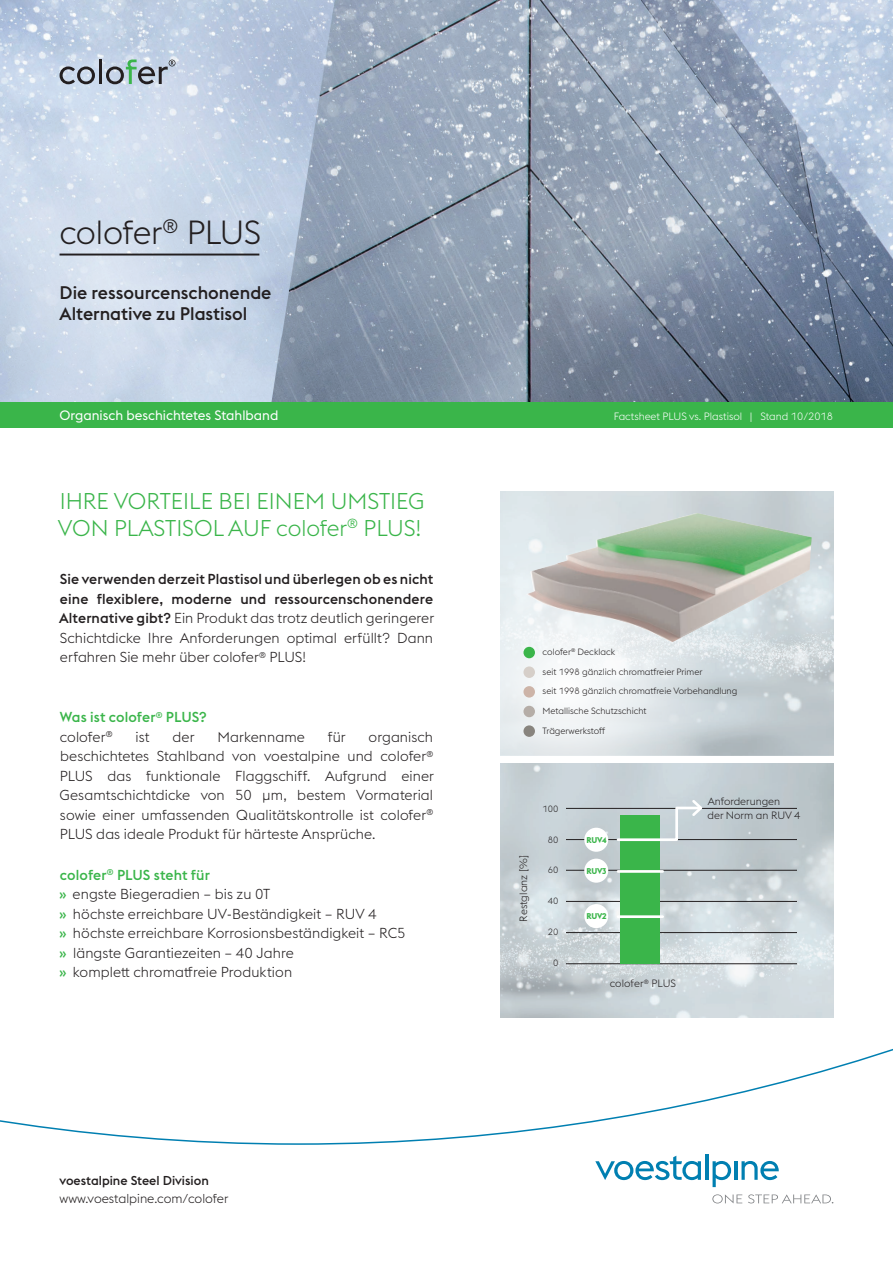
<style>
.page{position:relative;width:893px;height:1263px;background:#fff}
.page>*{position:absolute;margin:0;border:0;box-sizing:border-box;transform-origin:0 0}
.t1{font:300 33px "voestalpine";letter-spacing:-.02em;color:#231f20}
.t2{font:300 22.5px/27px "voestalpine";color:#3ab54a}
.t3{font:500 18px/21px "voestalpine";color:#231f20}
.t4{font:300 14.25px/19.5px "voestalpine";letter-spacing:.005em;color:#231f20;text-align:justify}
.t5{font:500 14.25px/19.5px "voestalpine";letter-spacing:.005em;color:#3ab54a}
.t6{font:13.5px "voestalpine";color:#fff}
.t7{font:300 12.75px "voestalpine";color:#231f20}
.t8{font:500 12.75px "voestalpine";color:#231f20}
.t9{font:300 10.5px/13.5px "voestalpine";color:#231f20}
.t10{font:300 10.5px "voestalpine";color:#fff}
.t11{font:300 9px/19.6px "voestalpine";color:#231f20}
.t12{font:700 8.25px "voestalpine";letter-spacing:-.06em;color:#3ab54a}
.s1{font-weight:500}
.s2{font-weight:300;color:#231f20}
.s3{font-weight:500;color:#3ab54a}
</style>
<div class="page">
<img style="left:0;top:0;width:893px;height:402px">
<svg style="left:0;top:31px;width:348px;height:397px;background:#bfcddf"></svg>
<svg style="left:0;top:1048px;width:893px;height:97px"></svg>
<svg style="left:595px;top:1156px;width:106px;height:24px"></svg>
<hr style="left:705px;top:1154px;width:3px;height:26px;background:#007fb1">
<svg style="left:713px;top:1161px;width:18px;height:26px"></svg>
<hr style="left:734px;top:1161px;width:3px;height:19px;background:#007fb1">
<svg style="left:741px;top:1161px;width:38px;height:19px"></svg>
<svg style="left:712px;top:1194px;width:30px;height:9px"></svg>
<svg style="left:748px;top:1194px;width:85px;height:9px"></svg>
<div style="left:0;top:402px;width:893px;height:25px;background:#3ab54a"></div>
<svg style="left:60px;top:66px;width:35px;height:18px"></svg>
<hr style="left:99px;top:60px;width:3px;height:24px;background:#231f20">
<svg style="left:106px;top:60px;width:69px;height:24px;background:#9babb2"></svg>
<img style="left:500px;top:763px;width:333px;height:254px">
<hr style="left:567px;top:963px;width:230px;height:1px;background:#231f20">
<hr style="left:567px;top:932px;width:230px;height:1px;background:#231f20">
<hr style="left:567px;top:901px;width:230px;height:1px;background:#231f20">
<hr style="left:567px;top:870px;width:230px;height:1px;background:#231f20">
<hr style="left:567px;top:839px;width:230px;height:1px;background:#231f20">
<hr style="left:567px;top:808px;width:230px;height:1px;background:#231f20">
<div style="left:620px;top:815px;width:40px;height:149px;background:#3ab54a"></div>
<hr style="left:618px;top:915px;width:45px;height:3px;background:#fff">
<hr style="left:618px;top:870px;width:45px;height:3px;background:#fff">
<svg style="left:615px;top:797px;width:90px;height:45px"></svg>
<div style="left:584px;top:904px;width:24px;height:24px;background:#fff;border-radius:50%"></div>
<div style="left:584px;top:859px;width:24px;height:24px;background:#fff;border-radius:50%"></div>
<div style="left:584px;top:828px;width:24px;height:24px;background:#fff;border-radius:50%"></div>
<img style="left:501px;top:491px;width:332px;height:264px">
<svg style="left:500px;top:538px;width:215px;height:217px"></svg>
<img style="left:594px;top:513px;width:101px;height:35px">
<hr style="left:60px;top:254px;width:199px;height:1px;background:#231f20">
<div style="left:523px;top:647px;width:12px;height:11px;background:#3ab54a;border-radius:50%"></div>
<div style="left:523px;top:666px;width:12px;height:12px;background:#d6cfc9;border-radius:50%"></div>
<div style="left:523px;top:686px;width:12px;height:11px;background:#cdb4a8;border-radius:50%"></div>
<div style="left:523px;top:706px;width:12px;height:11px;background:#b5ada7;border-radius:50%"></div>
<div style="left:523px;top:725px;width:12px;height:12px;background:#88847e;border-radius:50%"></div>
<h1 class="t1" style="left:60px;top:214px;width:203px">colofer<sup>®</sup> PLUS</h1>
<p class="t3" style="left:60px;top:282px;width:213px">Die ressourcenschonende<br>Alternative zu Plastisol</p>
<p class="t6" style="left:60px;top:407px;width:220px">Organisch beschichtetes Stahlband</p>
<p class="t10" style="left:614px;top:410px;width:221px">Factsheet PLUS vs. Plastisol | Stand 10/2018</p>
<h2 class="t2" style="left:58px;top:488px;width:368px">IHRE VORTEILE BEI EINEM UMSTIEG<br>VON PLASTISOL AUF colofer<sup>®</sup> PLUS!</h2>
<p class="t4" style="left:59px;top:570px;width:377px"><span class="s1">Sie verwenden derzeit Plastisol und überlegen ob es nicht eine flexiblere, moderne und ressourcenschonendere Alternative gibt?</span> Ein Produkt das trotz deutlich geringerer Schichtdicke Ihre Anforderungen optimal erfüllt? Dann erfahren Sie mehr über colofer<sup>®</sup> PLUS!</p>
<p class="t5" style="left:60px;top:708px;width:149px">Was ist colofer<sup>®</sup> PLUS? <span class="s2">colofer</span><sup>®</sup></p>
<p class="t4" style="left:60px;top:727px;width:376px;text-indent:309px">organisch beschichtetes Stahlband von voestalpine und colofer<sup>® </sup>PLUS das funktionale Flaggschiff. Aufgrund einer Gesamtschichtdicke von 50 µm, bestem Vormaterial sowie einer umfassenden Qualitätskontrolle ist colofer<sup>® </sup>PLUS das ideale Produkt für härteste Ansprüche.</p>
<p class="t4" style="left:59px;top:865px;width:348px;text-align:left"><span class="s3">colofer</span><sup>®</sup> <span class="s3">PLUS steht für<br>»</span> engste Biegeradien – bis zu 0T<br><span class="s3">»</span> höchste erreichbare UV-Beständigkeit – RUV 4<br><span class="s3">»</span> höchste erreichbare Korrosionsbeständigkeit – RC5 <span class="s3">»</span> längste Garantiezeiten – 40 Jahre<br><span class="s3">»</span> komplett chromatfreie Produktion</p>
<p class="t4" style="left:136px;top:727px;width:16px">ist</p>
<p class="t4" style="left:173px;top:727px;width:23px">der</p>
<p class="t4" style="left:217px;top:727px;width:89px">Markenname</p>
<p class="t4" style="left:328px;top:727px;width:19px">für</p>
<p class="t8" style="left:60px;top:1173px;width:151px">voestalpine Steel Division</p>
<p class="t7" style="left:60px;top:1191px;width:170px">www.voestalpine.com/colofer</p>
<p class="t11" style="left:543px;top:642px;width:196px">colofer<sup>®</sup> Decklack<br>seit 1998 gänzlich chromatfreier Primer<br>seit 1998 gänzlich chromatfreie Vorbehandlung<br>Metallische Schutzschicht<br>Trägerwerkstoff</p>
<p class="t9" style="left:517px;top:922px;width:69px;rotate:-90deg">Restglanz [%]</p>
<p class="t11" style="left:542px;top:799px;width:17px">100</p>
<p class="t11" style="left:548px;top:830px;width:12px">80</p>
<p class="t11" style="left:548px;top:860px;width:12px">60</p>
<p class="t11" style="left:548px;top:891px;width:12px">40</p>
<p class="t11" style="left:548px;top:922px;width:12px">20</p>
<p class="t11" style="left:553px;top:953px;width:7px">0</p>
<p class="t12" style="left:586px;top:835px;width:22px">RUV4</p>
<p class="t12" style="left:587px;top:866px;width:22px">RUV3</p>
<p class="t12" style="left:586px;top:911px;width:22px">RUV2</p>
<p class="t9" style="left:610px;top:977px;width:68px">colofer<sup>®</sup> PLUS</p>
<p class="t9" style="left:708px;top:795px;width:94px">Anforderungen<br>der Norm an RUV 4</p>
</div>
